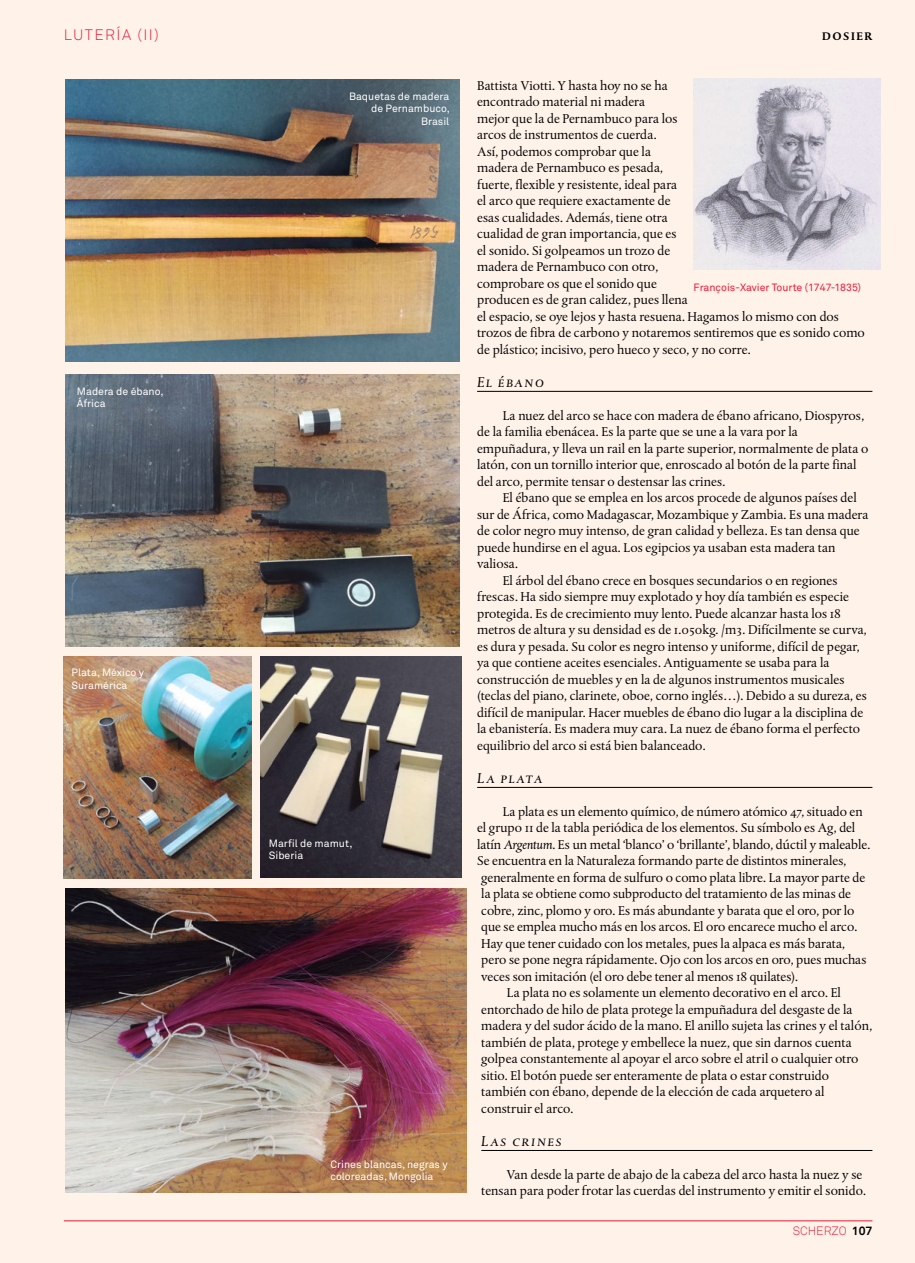
<style>
.page{position:relative;width:915px;height:1263px;background:#fff}
.page>*{position:absolute;margin:0;border:0;box-sizing:border-box;transform-origin:0 0}
.t1{font:italic 15px "DTL Albertina T Caps";letter-spacing:.1em;color:#000}
.t2{font:15px "Akkurat Light Pro";letter-spacing:.1em;color:#ed1b35}
.t3{font:13.5px/16.5px "DTL Albertina ST";letter-spacing:-.005em;color:#000}
.t4{font:12px "Akkurat Light Pro";color:#ed1b35}
.t5{font:700 11.25px "DTL Albertina T Caps";letter-spacing:.135em;color:#000}
.t6{font:10.5px/12.6px "Akkurat Pro";color:#fff}
.t7{font:10.5px "Akkurat Pro";color:#ed1b35}
.s1{font-style:italic}
.s2{font-family:"Akkurat Pro";font-weight:700;color:#000}
</style>
<div class="page">
<div style="left:0;top:0;width:914px;height:1263px;background:#fef2e9"></div>
<hr style="left:64px;top:1220px;width:808px;height:1px;background:#ed1b35">
<hr style="left:477px;top:391px;width:395px;height:1px;background:#000">
<hr style="left:477px;top:787px;width:395px;height:1px;background:#000">
<hr style="left:481px;top:1150px;width:391px;height:1px;background:#000">
<img style="left:66px;top:79px;width:393px;height:282px">
<img style="left:66px;top:375px;width:393px;height:271px">
<img style="left:693px;top:78px;width:187px;height:192px">
<img style="left:64px;top:657px;width:187px;height:221px">
<img style="left:260px;top:657px;width:201px;height:220px">
<img style="left:66px;top:888px;width:400px;height:305px">
<p class="t2" style="left:64px;top:30px;width:96px">LUTERÍA (II)</p>
<p class="t5" style="left:821px;top:30px;width:52px">DOSIER</p>
<p class="t3" style="left:477px;top:77px;width:389px">Battista Viotti. Y hasta hoy no se ha<br>encontrado material ni madera<br>mejor que la de Pernambuco para los<br>arcos de instrumentos de cuerda.<br>Así, podemos comprobar que la<br>madera de Pernambuco es pesada,<br>fuerte, flexible y resistente, ideal para<br>el arco que requiere exactamente de<br>esas cualidades. Además, tiene otra<br>cualidad de gran importancia, que es<br>el sonido. Si golpeamos un trozo de<br>madera de Pernambuco con otro,<br>comprobare os que el sonido que<br>producen es de gran calidez, pues llena<br>el espacio, se oye lejos y hasta resuena. Hagamos lo mismo con dos trozos de fibra de carbono y notaremos sentiremos que es sonido como de plástico; incisivo, pero hueco y seco, y no corre.</p>
<p class="t1" style="left:477px;top:373px;width:68px">El ébano</p>
<p class="t3" style="left:477px;top:407px;width:393px;text-indent:26px">La nuez del arco se hace con madera de ébano africano, Diospyros, de la familia ebenácea. Es la parte que se une a la vara por la empuñadura, y lleva un rail en la parte superior, normalmente de plata o latón, con un tornillo interior que, enroscado al botón de la parte final del arco, permite tensar o destensar las crines.</p>
<p class="t3" style="left:502px;top:489px;width:355px">El ébano que se emplea en los arcos procede de algunos países del</p>
<p class="t3" style="left:477px;top:506px;width:393px">sur de África, como Madagascar, Mozambique y Zambia. Es una madera</p>
<p class="t3" style="left:477px;top:522px;width:384px">de color negro muy intenso, de gran calidad y belleza. Es tan densa que</p>
<p class="t3" style="left:477px;top:539px;width:360px">puede hundirse en el agua. Los egipcios ya usaban esta madera tan</p>
<p class="t3" style="left:477px;top:555px;width:42px">valiosa.</p>
<p class="t3" style="left:502px;top:572px;width:336px">El árbol del ébano crece en bosques secundarios o en regiones</p>
<p class="t3" style="left:477px;top:588px;width:373px">frescas. Ha sido siempre muy explotado y hoy día también es especie</p>
<p class="t3" style="left:477px;top:605px;width:365px">protegida. Es de crecimiento muy lento. Puede alcanzar hasta los 18</p>
<p class="t3" style="left:477px;top:621px;width:391px">metros de altura y su densidad es de 1.050kg. /m3. Difícilmente se curva,</p>
<p class="t3" style="left:477px;top:638px;width:384px">es dura y pesada. Su color es negro intenso y uniforme, difícil de pegar,</p>
<p class="t3" style="left:477px;top:654px;width:354px">ya que contiene aceites esenciales. Antiguamente se usaba para la</p>
<p class="t3" style="left:477px;top:671px;width:369px">construcción de muebles y en la de algunos instrumentos musicales</p>
<p class="t3" style="left:477px;top:687px;width:391px">(teclas del piano, clarinete, oboe, corno inglés…). Debido a su dureza, es</p>
<p class="t3" style="left:477px;top:704px;width:387px">difícil de manipular. Hacer muebles de ébano dio lugar a la disciplina de</p>
<p class="t3" style="left:477px;top:720px;width:384px">la ebanistería. Es madera muy cara. La nuez de ébano forma el perfecto</p>
<p class="t3" style="left:477px;top:737px;width:230px">equilibrio del arco si está bien balanceado.</p>
<p class="t1" style="left:477px;top:769px;width:67px">La plata</p>
<p class="t3" style="left:502px;top:803px;width:361px">La plata es un elemento químico, de número atómico 47, situado en</p>
<p class="t3" style="left:477px;top:819px;width:379px">el grupo 11 de la tabla periódica de los elementos. Su símbolo es Ag, del</p>
<p class="t3" style="left:477px;top:836px;width:394px">latín <span class="s1">Argentum</span>. Es un metal ‘blanco’ o ‘brillante’, blando, dúctil y maleable.</p>
<p class="t3" style="left:477px;top:852px;width:371px">Se encuentra en la Naturaleza formando parte de distintos minerales,</p>
<p class="t3" style="left:481px;top:869px;width:385px">generalmente en forma de sulfuro o como plata libre. La mayor parte de</p>
<p class="t3" style="left:481px;top:885px;width:371px">la plata se obtiene como subproducto del tratamiento de las minas de</p>
<p class="t3" style="left:481px;top:902px;width:374px">cobre, zinc, plomo y oro. Es más abundante y barata que el oro, por lo</p>
<p class="t3" style="left:481px;top:918px;width:377px">que se emplea mucho más en los arcos. El oro encarece mucho el arco.</p>
<p class="t3" style="left:481px;top:935px;width:365px">Hay que tener cuidado con los metales, pues la alpaca es más barata,</p>
<p class="t3" style="left:481px;top:951px;width:386px">pero se pone negra rápidamente. Ojo con los arcos en oro, pues muchas</p>
<p class="t3" style="left:481px;top:968px;width:318px">veces son imitación (el oro debe tener al menos 18 quilates).</p>
<p class="t3" style="left:506px;top:984px;width:335px">La plata no es solamente un elemento decorativo en el arco. El</p>
<p class="t3" style="left:481px;top:1001px;width:373px">entorchado de hilo de plata protege la empuñadura del desgaste de la</p>
<p class="t3" style="left:481px;top:1017px;width:392px">madera y del sudor ácido de la mano. El anillo sujeta las crines y el talón,</p>
<p class="t3" style="left:481px;top:1034px;width:372px">también de plata, protege y embellece la nuez, que sin darnos cuenta</p>
<p class="t3" style="left:481px;top:1050px;width:378px">golpea constantemente al apoyar el arco sobre el atril o cualquier otro</p>
<p class="t3" style="left:481px;top:1067px;width:349px">sitio. El botón puede ser enteramente de plata o estar construido</p>
<p class="t3" style="left:481px;top:1083px;width:345px">también con ébano, depende de la elección de cada arquetero al</p>
<p class="t3" style="left:481px;top:1100px;width:94px">construir el arco.</p>
<p class="t1" style="left:481px;top:1132px;width:82px">Las crines</p>
<p class="t3" style="left:481px;top:1166px;width:386px;text-align:right">Van desde la parte de abajo de la cabeza del arco hasta la nuez y se tensan para poder frotar las cuerdas del instrumento y emitir el sonido.</p>
<p class="t6" style="left:349px;top:91px;width:102px;text-align:right">Baquetas de madera de Pernambuco,<br>Brasil</p>
<p class="t7" style="left:693px;top:284px;width:169px">François-Xavier Tourte (1747-1835)</p>
<p class="t6" style="left:77px;top:386px;width:88px">Madera de ébano,<br>África</p>
<p class="t6" style="left:71px;top:667px;width:74px">Plata, México y<br>Suramérica</p>
<p class="t6" style="left:269px;top:838px;width:85px">Marfil de mamut,<br>Siberia</p>
<p class="t6" style="left:330px;top:1159px;width:119px">Crines blancas, negras y coloreadas, Mongolia</p>
<p class="t4" style="left:792px;top:1227px;width:81px">SCHERZO <span class="s2">107</span></p>
</div>
